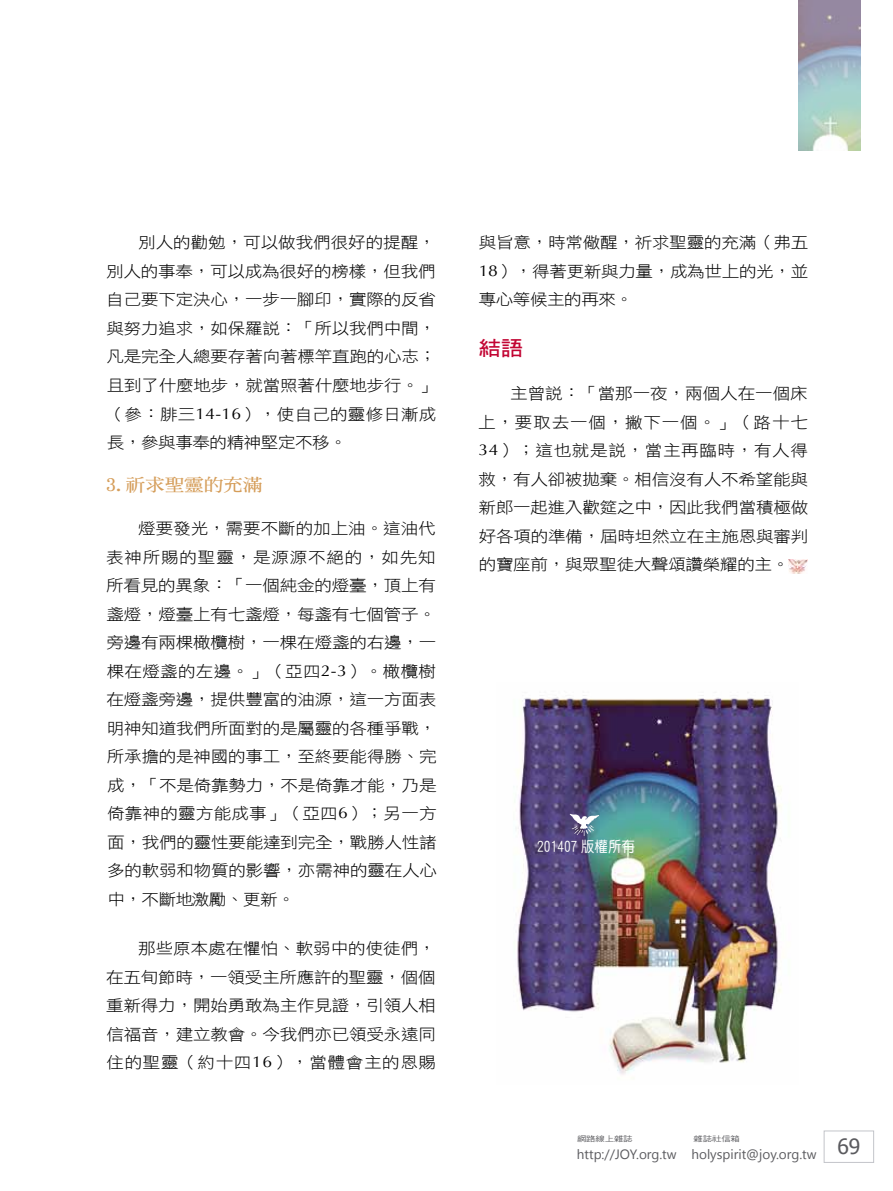
<style>
.page{position:relative;width:893px;height:1191px;background:#fff}
.page>*{position:absolute;margin:0;border:0;box-sizing:border-box;transform-origin:0 0}
.t1{font:20.25px "DF Hei W7 WIN BF";color:#c20533;scale:1.11 1}
.t2{font:17.55px "DF Ming W7 WIN BF";color:#d59d59;scale:1.11 1}
.t3{font:15.75px/28.5px "DF Hei W3 WIN BF";letter-spacing:-.01em;color:#000;text-align:justify;scale:1.11 1}
.t4{font:15px "DF Yuan W5 WIN BF";color:#fff;scale:.9 1}
.t5{font:13.5px "Segoe UI";color:#5b5b5f}
.t6{font:7.5px "DF Hei W5 WIN BF";letter-spacing:-.015em;color:#5b5b5f;scale:1.25 1}
.s1{font-family:"Optima"}
</style>
<div class="page">
<div style="left:824px;top:1130px;width:50px;height:32px;border:1px solid #c3c5ca"></div>
<img style="left:789px;top:560px;width:19px;height:13px">
<img style="left:798px;top:0;width:62px;height:151px">
<img style="left:515px;top:695px;width:267px;height:380px">
<svg style="left:570px;top:814px;width:29px;height:22px"></svg>
<p class="t3" style="left:106px;top:228px;width:299px;text-indent:32px">別人的勸勉，可以做我們很好的提醒，別人的事奉，可以成為很好的榜樣，但我們自己要下定決心，一步一腳印，實際的反省與努力追求，如保羅說：「所以我們中間，凡是完全人總要存著向著標竿直跑的心志；且到了什麼地步，就當照著什麼地步行。」（參：腓三<span class="s1">14-16</span>），使自己的靈修日漸成長，參與事奉的精神堅定不移。</p>
<p class="t2" style="left:106px;top:476px;width:142px">3.祈求聖靈的充滿</p>
<p class="t3" style="left:106px;top:514px;width:299px;text-indent:32px">燈要發光，需要不斷的加上油。這油代表神所賜的聖靈，是源源不絕的，如先知所看見的異象：「一個純金的燈臺，頂上有盞燈，燈臺上有七盞燈，每盞有七個管子。旁邊有兩棵橄欖樹，一棵在燈盞的右邊，一棵在燈盞的左邊。」（亞四<span class="s1">2-3</span>）。橄欖樹在燈盞旁邊，提供豐富的油源，這一方面表明神知道我們所面對的是屬靈的各種爭戰，所承擔的是神國的事工，至終要能得勝、完成，「不是倚靠勢力，不是倚靠才能，乃是倚靠神的靈方能成事」（亞四<span class="s1">6</span>）；另一方面，我們的靈性要能達到完全，戰勝人性諸多的軟弱和物質的影響，亦需神的靈在人心中，不斷地激勵、更新。</p>
<p class="t3" style="left:106px;top:934px;width:299px;text-indent:32px">那些原本處在懼怕、軟弱中的使徒們，在五旬節時，一領受主所應許的聖靈，個個重新得力，開始勇敢為主作見證，引領人相信福音，建立教會。今我們亦已領受永遠同住的聖靈（約十四<span class="s1">16</span>），當體會主的恩賜</p>
<p class="t3" style="left:479px;top:228px;width:298px">與旨意，時常儆醒，祈求聖靈的充滿（弗五<span class="s1">18</span>），得著更新與力量，成為世上的光，並專心等候主的再來。</p>
<p class="t1" style="left:478px;top:337px;width:42px">結語</p>
<p class="t3" style="left:478px;top:379px;width:299px;text-indent:32px">主曾說：「當那一夜，兩個人在一個床上，要取去一個，撇下一個。」（路十七<span class="s1">34</span>）；這也就是說，當主再臨時，有人得救，有人卻被拋棄。相信沒有人不希望能與新郎一起進入歡筵之中，因此我們當積極做好各項的準備，屆時坦然立在主施恩與審判的寶座前，與眾聖徒大聲頌讚榮耀的主。</p>
<p class="t4" style="left:537px;top:838px;width:110px">201407 版權所有</p>
<p class="t6" style="left:577px;top:1135px;width:46px">網路線上雜誌</p>
<p class="t6" style="left:694px;top:1135px;width:39px">雜誌社信箱</p>
<p class="t5" style="left:577px;top:1144px;width:285px">http://JOY.org.tw holyspirit@joy.org.tw <sup>69</sup></p>
</div>
